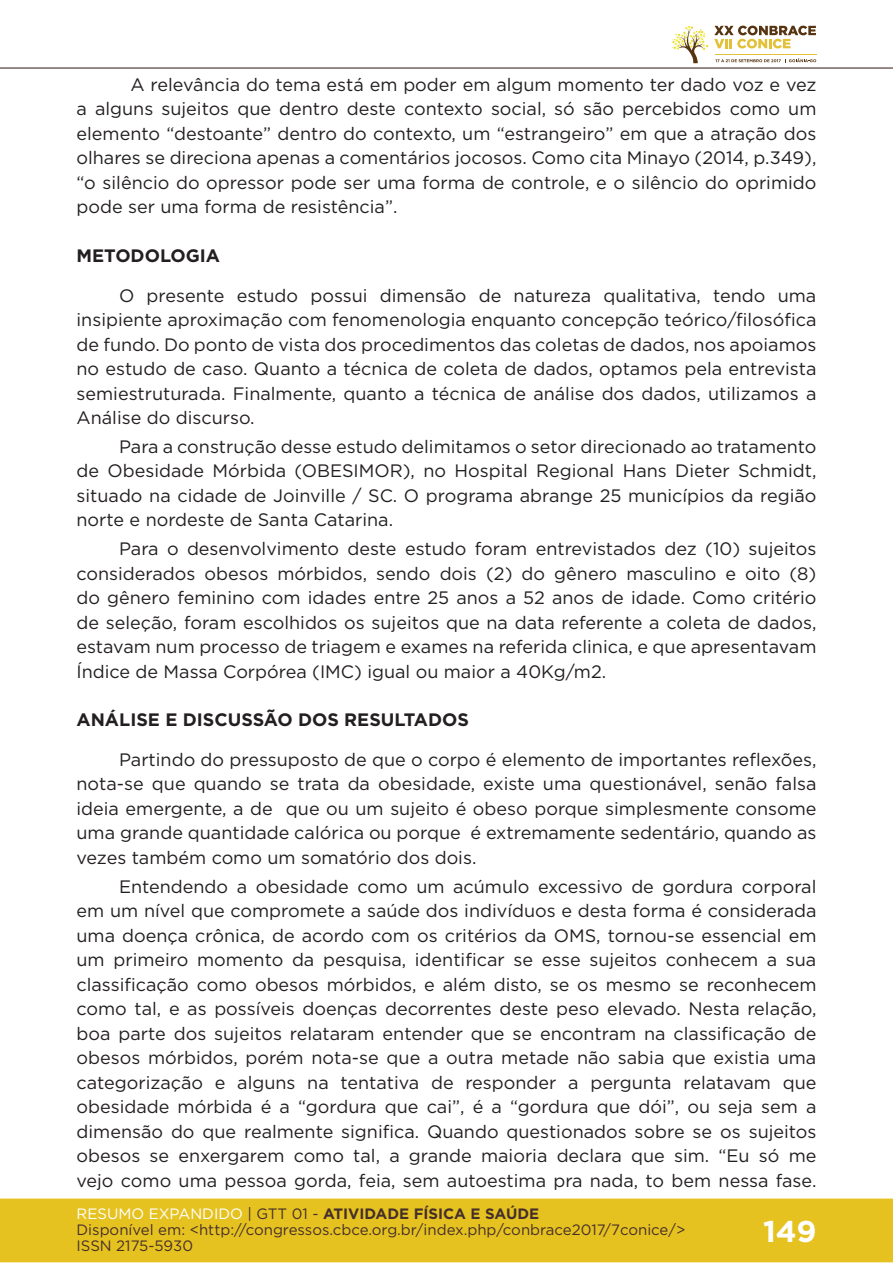
<style>
.page{position:relative;width:893px;height:1263px;background:#fff}
.page>*{position:absolute;margin:0;border:0;box-sizing:border-box;transform-origin:0 0}
.t1{font:700 30px "Gotham";color:#fff}
.t2{font:18px/24.5px "Gotham";color:#231f20;text-align:justify}
.t3{font:700 18px "Gotham";color:#231f20}
.t4{font:15px/16px "Gotham";color:#462f2a}
.s1{color:#fff}
.s2{color:#442f2a}
.s3{font-weight:700;color:#442f2a}
</style>
<div class="page">
<div style="left:0;top:1198px;width:893px;height:64px;background:#e6c221;border:2px solid #e6c221"></div>
<hr style="left:0;top:67px;width:893px;height:2px;background:#442f2a">
<svg style="left:672px;top:26px;width:144px;height:37px"></svg>
<hr style="left:0;top:0;width:1px;height:150px;background:#fff">
<p class="t2" style="left:77px;top:72px;width:741px;text-indent:54px">A relevância do tema está em poder em algum momento ter dado voz e vez a alguns sujeitos que dentro deste contexto social, só são percebidos como um elemento “destoante” dentro do contexto, um “estrangeiro” em que a atração dos olhares se direciona apenas a comentários jocosos. Como cita Minayo (2014, p.349), “o silêncio do opressor pode ser uma forma de controle, e o silêncio do oprimido pode ser uma forma de resistência”.</p>
<p class="t3" style="left:77px;top:244px;width:145px">METODOLOGIA</p>
<p class="t2" style="left:77px;top:283px;width:741px;text-indent:43px">O presente estudo possui dimensão de natureza qualitativa, tendo uma insipiente aproximação com fenomenologia enquanto concepção teórico/filosófica de fundo. Do ponto de vista dos procedimentos das coletas de dados, nos apoiamos no estudo de caso. Quanto a técnica de coleta de dados, optamos pela entrevista semiestruturada. Finalmente, quanto a técnica de análise dos dados, utilizamos a Análise do discurso.</p>
<p class="t2" style="left:77px;top:434px;width:741px;text-indent:43px">Para a construção desse estudo delimitamos o setor direcionado ao tratamento de Obesidade Mórbida (OBESIMOR), no Hospital Regional Hans Dieter Schmidt, situado na cidade de Joinville / SC. O programa abrange 25 municípios da região norte e nordeste de Santa Catarina.</p>
<p class="t2" style="left:77px;top:536px;width:741px;text-indent:43px">Para o desenvolvimento deste estudo foram entrevistados dez (10) sujeitos considerados obesos mórbidos, sendo dois (2) do gênero masculino e oito (8) do gênero feminino com idades entre 25 anos a 52 anos de idade. Como critério de seleção, foram escolhidos os sujeitos que na data referente a coleta de dados, estavam num processo de triagem e exames na referida clinica, e que apresentavam Índice de Massa Corpórea (IMC) igual ou maior a 40Kg/m2.</p>
<p class="t3" style="left:77px;top:708px;width:394px">ANÁLISE E DISCUSSÃO DOS RESULTADOS</p>
<p class="t2" style="left:77px;top:747px;width:741px;text-indent:43px">Partindo do pressuposto de que o corpo é elemento de importantes reflexões, nota-se que quando se trata da obesidade, existe uma questionável, senão falsa ideia emergente, a de que ou um sujeito é obeso porque simplesmente consome uma grande quantidade calórica ou porque é extremamente sedentário, quando as vezes também como um somatório dos dois.</p>
<p class="t2" style="left:77px;top:874px;width:741px;text-indent:43px">Entendendo a obesidade como um acúmulo excessivo de gordura corporal em um nível que compromete a saúde dos indivíduos e desta forma é considerada uma doença crônica, de acordo com os critérios da OMS, tornou-se essencial em um primeiro momento da pesquisa, identificar se esse sujeitos conhecem a sua classificação como obesos mórbidos, e além disto, se os mesmo se reconhecem como tal, e as possíveis doenças decorrentes deste peso elevado. Nesta relação, boa parte dos sujeitos relataram entender que se encontram na classificação de obesos mórbidos, porém nota-se que a outra metade não sabia que existia uma categorização e alguns na tentativa de responder a pergunta relatavam que obesidade mórbida é a “gordura que cai”, é a “gordura que dói”, ou seja sem a dimensão do que realmente significa. Quando questionados sobre se os sujeitos obesos se enxergarem como tal, a grande maioria declara que sim. “Eu só me vejo como uma pessoa gorda, feia, sem autoestima pra nada, to bem nessa fase.</p>
<p class="t4" style="left:77px;top:1205px;width:610px"><span class="s1">RESUMO EXPANDIDO</span> <span class="s2">| GTT 01 -</span> <span class="s3">ATIVIDADE FÍSICA E SAÚDE<br></span>Disponível em: &lt;http://congressos.cbce.org.br/index.php/conbrace2017/7conice/&gt;<br>ISSN 2175-5930</p>
<h1 class="t1" style="left:763px;top:1212px;width:55px">149</h1>
</div>
